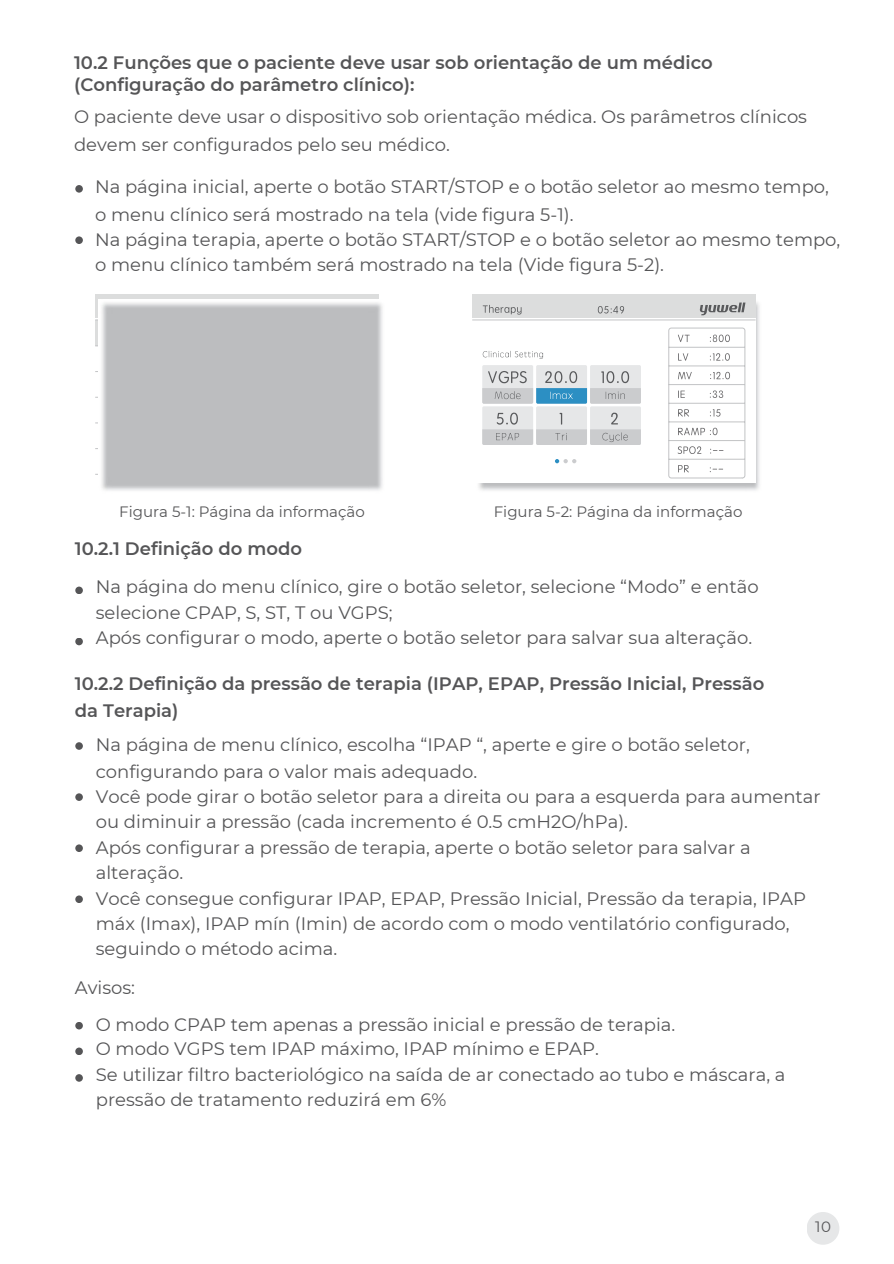
<style>
.page{position:relative;width:894px;height:1264px;background:#fff}
.page>*{position:absolute;margin:0;border:0;box-sizing:border-box;transform-origin:0 0}
.t1{font:18px/25.7px "Montserrat";color:#555557}
.t2{font:600 18px/27px "Montserrat";color:#555557}
.t3{font:15px "Montserrat";color:#555557}
</style>
<div class="page">
<div style="left:75px;top:185px;width:8px;height:8px;background:#555557;border-radius:50%"></div>
<div style="left:75px;top:236px;width:8px;height:8px;background:#555557;border-radius:50%"></div>
<div style="left:75px;top:586px;width:8px;height:8px;background:#555557;border-radius:50%"></div>
<div style="left:75px;top:637px;width:8px;height:8px;background:#555557;border-radius:50%"></div>
<div style="left:75px;top:742px;width:8px;height:7px;background:#555557;border-radius:50%"></div>
<div style="left:75px;top:793px;width:8px;height:8px;background:#555557;border-radius:50%"></div>
<div style="left:75px;top:844px;width:8px;height:8px;background:#555557;border-radius:50%"></div>
<div style="left:75px;top:895px;width:8px;height:8px;background:#555557;border-radius:50%"></div>
<div style="left:75px;top:1021px;width:8px;height:8px;background:#555557;border-radius:50%"></div>
<div style="left:75px;top:1047px;width:8px;height:8px;background:#555557;border-radius:50%"></div>
<div style="left:75px;top:1074px;width:8px;height:7px;background:#555557;border-radius:50%"></div>
<div style="left:806px;top:1211px;width:33px;height:33px;background:#e6e7e8;border-radius:50%"></div>
<hr style="left:95px;top:319px;width:283px;height:1px;background:#c2c3c5">
<hr style="left:95px;top:345px;width:268px;height:1px;background:#c2c3c5">
<hr style="left:95px;top:371px;width:268px;height:1px;background:#c2c3c5">
<hr style="left:95px;top:397px;width:268px;height:1px;background:#c2c3c5">
<hr style="left:95px;top:422px;width:268px;height:1px;background:#c2c3c5">
<hr style="left:95px;top:448px;width:268px;height:1px;background:#c2c3c5">
<hr style="left:95px;top:474px;width:268px;height:1px;background:#c2c3c5">
<div style="left:95px;top:294px;width:283px;height:24px;background:linear-gradient(to right,#dcdddd,#dcdddd)"></div>
<img style="left:99px;top:300px;width:284px;height:191px">
<img style="left:478px;top:299px;width:282px;height:192px">
<div style="left:472px;top:294px;width:283px;height:189px;background:#fff"></div>
<div style="left:482px;top:365px;width:51px;height:39px;background:#e6e7e8;border-radius:2px"></div>
<div style="left:590px;top:365px;width:50px;height:39px;background:#e6e7e8;border-radius:2px"></div>
<div style="left:536px;top:365px;width:51px;height:39px;background:#e6e7e8;border-radius:2px"></div>
<div style="left:590px;top:406px;width:50px;height:39px;background:#e6e7e8;border-radius:2px"></div>
<div style="left:536px;top:406px;width:51px;height:39px;background:#e6e7e8;border-radius:2px"></div>
<div style="left:482px;top:406px;width:51px;height:39px;background:#e6e7e8;border-radius:2px"></div>
<hr style="left:472px;top:319px;width:283px;height:1px;background:#c2c3c5">
<div style="left:472px;top:294px;width:283px;height:24px;background:#dcdddd"></div>
<svg style="left:699px;top:302px;width:46px;height:13px"></svg>
<svg style="left:597px;top:306px;width:27px;height:7px"></svg>
<svg style="left:482px;top:305px;width:39px;height:9px"></svg>
<svg style="left:482px;top:351px;width:61px;height:8px"></svg>
<svg style="left:482px;top:412px;width:158px;height:33px"></svg>
<svg style="left:482px;top:371px;width:158px;height:33px"></svg>
<svg style="left:555px;top:459px;width:21px;height:4px"></svg>
<svg style="left:668px;top:327px;width:77px;height:151px"></svg>
<h2 class="t2" style="left:74px;top:52px;width:640px;line-height:21.3px">10.2 Funções que o paciente deve usar sob orientação de um médico (Configuração do parâmetro clínico):</h2>
<h2 class="t1" style="left:74px;top:103px;width:734px;line-height:27px">O paciente deve usar o dispositivo sob orientação médica. Os parâmetros clínicos devem ser configurados pelo seu médico.</h2>
<h2 class="t1" style="left:95px;top:174px;width:746px">Na página inicial, aperte o botão START/STOP e o botão seletor ao mesmo tempo, o menu clínico será mostrado na tela (vide figura 5-1).<br>Na página terapia, aperte o botão START/STOP e o botão seletor ao mesmo tempo, o menu clínico também será mostrado na tela (Vide figura 5-2).</h2>
<p class="t3" style="left:119px;top:502px;width:247px">Figura 5-1: Página da informação</p>
<p class="t3" style="left:493px;top:502px;width:250px">Figura 5-2: Página da informação</p>
<p class="t2" style="left:75px;top:535px;width:228px">10.2.1 Definição do modo</p>
<p class="t1" style="left:96px;top:574px;width:664px">Na página do menu clínico, gire o botão seletor, selecione “Modo” e então selecione CPAP, S, ST, T ou VGPS;<br>Após configurar o modo, aperte o botão seletor para salvar sua alteração.</p>
<p class="t2" style="left:75px;top:670px;width:690px">10.2.2 Definição da pressão de terapia (IPAP, EPAP, Pressão Inicial, Pressão da Terapia)</p>
<h1 class="t1" style="left:96px;top:731px;width:726px">Na página de menu clínico, escolha “IPAP “, aperte e gire o botão seletor, configurando para o valor mais adequado.<br>Você pode girar o botão seletor para a direita ou para a esquerda para aumentar ou diminuir a pressão (cada incremento é 0.5 cmH2O/hPa).<br>Após configurar a pressão de terapia, aperte o botão seletor para salvar a alteração.<br>Você consegue configurar IPAP, EPAP, Pressão Inicial, Pressão da terapia, IPAP máx (Imax), IPAP mín (Imin) de acordo com o modo ventilatório configurado, seguindo o método acima.</h1>
<h2 class="t1" style="left:75px;top:974px;width:62px">Avisos:</h2>
<h1 class="t1" style="left:96px;top:1011px;width:691px;line-height:25.2px">O modo CPAP tem apenas a pressão inicial e pressão de terapia.<br>O modo VGPS tem IPAP máximo, IPAP mínimo e EPAP.<br>Se utilizar filtro bacteriológico na saída de ar conectado ao tubo e máscara, a pressão de tratamento reduzirá em 6%</h1>
<p class="t3" style="left:815px;top:1217px;width:17px">10</p>
</div>
